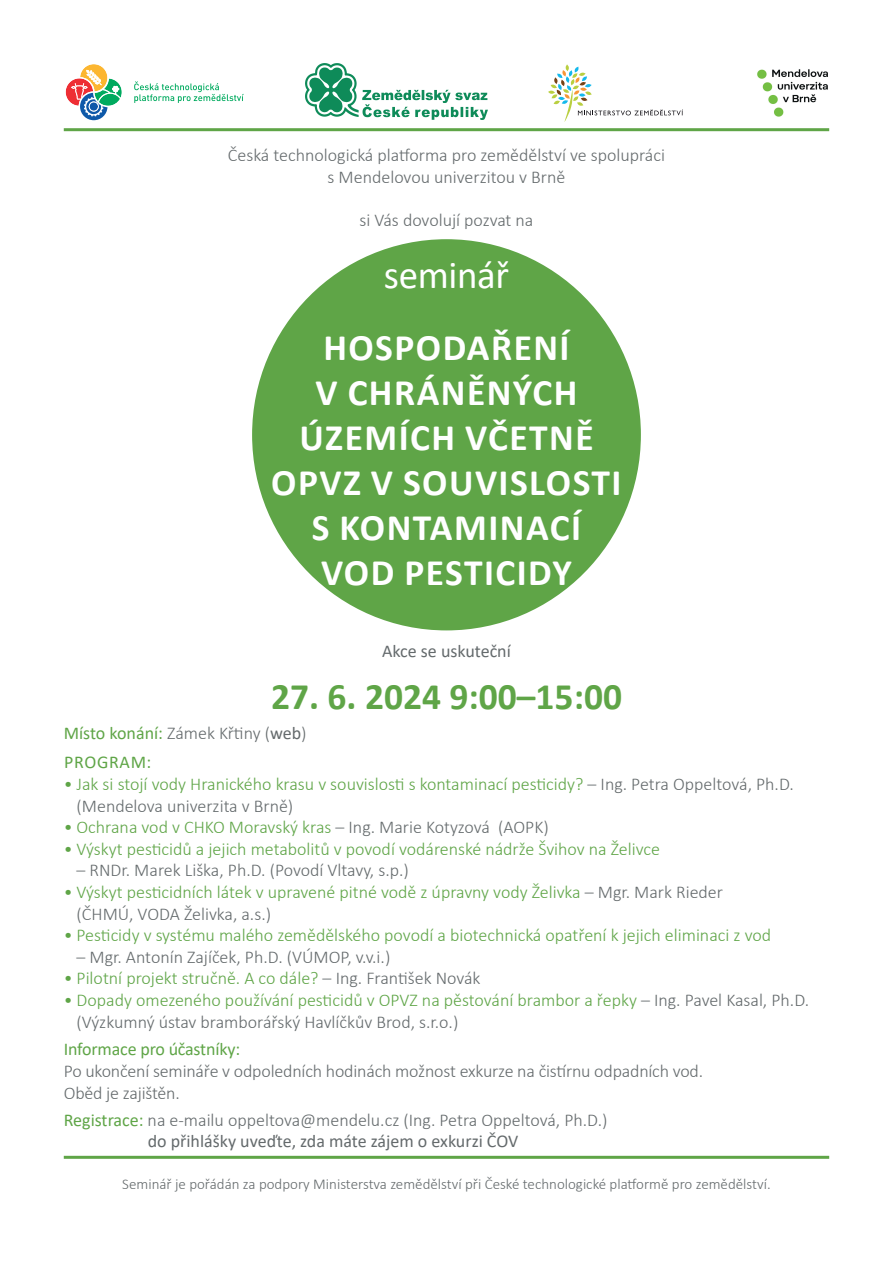
<style>
.page{position:relative;width:893px;height:1263px;background:#fff}
.page>*{position:absolute;margin:0;border:0;box-sizing:border-box;transform-origin:0 0}
.t1{font:39px "Calibri";letter-spacing:-.01em;color:#fff}
.t2{font:700 37.5px/45px "Calibri";letter-spacing:.04em;color:#fff;text-align:center}
.t3{font:700 37.5px "Calibri";color:#5fa547}
.t4{font:300 18px/21.6px "Calibri";color:#646a6c;text-align:center}
.t5{font:300 18px/21.6px "Calibri";color:#5fa547}
.t6{font:18px "Calibri";letter-spacing:-.01em;color:#5fa547}
.t7{font:18px "Calibri";color:#646a6c}
.t8{font:18px "Calibri";letter-spacing:.04em;color:#5fa547}
.t9{font:300 15px "Calibri";color:#646a6c}
.s1{font-weight:400;color:#5fa547}
.s2{font-weight:400}
.s3{color:#646a6c}
.s4{color:#5fa547}
</style>
<div class="page">
<svg style="left:134px;top:81px;width:110px;height:22px"></svg>
<svg style="left:65px;top:64px;width:57px;height:57px"></svg>
<hr style="left:64px;top:128px;width:765px;height:3px;background:#5fa547">
<div style="left:252px;top:239px;width:389px;height:391px;background:#5fa547;border-radius:50%"></div>
<hr style="left:64px;top:1156px;width:765px;height:3px;background:#5fa547">
<img style="left:757px;top:69px;width:71px;height:48px">
<svg style="left:548px;top:64px;width:135px;height:58px"></svg>
<img style="left:305px;top:64px;width:183px;height:55px">
<p class="t4" style="left:228px;top:144px;width:439px">Česká technologická platforma pro zemědělství ve spolupráci s Mendelovou univerzitou v Brně</p>
<p class="t4" style="left:359px;top:209px;width:175px">si Vás dovolují pozvat na</p>
<h1 class="t1" style="left:384px;top:248px;width:127px">seminář</h1>
<h2 class="t2" style="left:299px;top:324px;width:296px">HOSPODAŘENÍ<br>V CHRÁNĚNÝCH<br>ÚZEMÍCH VČETNĚ</h2>
<h2 class="t2" style="left:271px;top:459px;width:23px">OPVZ</h2>
<h2 class="t2" style="left:312px;top:459px;width:306px;text-align:left;text-indent:59px">V SOUVISLOSTI<br>S KONTAMINACÍ<br>VOD PESTICIDY</h2>
<p class="t7" style="left:382px;top:638px;width:130px">Akce se uskuteční</p>
<h2 class="t3" style="left:271px;top:670px;width:353px">27. 6. 2024 9:00–15:00</h2>
<p class="t4" style="left:64px;top:722px;width:244px"><span class="s1">Místo konání:</span> Zámek Křtiny (<span class="s2">web</span>)</p>
<p class="t8" style="left:64px;top:750px;width:89px">Program:</p>
<p class="t5" style="left:77px;top:773px;width:719px;text-indent:-13px">• Jak si stojí vody Hranického krasu v souvislosti s kontaminací pesticidy? <span class="s3">– Ing. Petra Oppeltová, Ph.D. (Mendelova univerzita v Brně)</span></p>
<p class="t5" style="left:64px;top:816px;width:486px">• Ochrana vod v CHKO Moravský kras <span class="s3">– Ing. Marie Kotyzová (AOPK)</span></p>
<p class="t5" style="left:64px;top:838px;width:598px">• Výskyt pesticidů a jejich metabolitů v povodí vodárenské nádrže Švihov na Želivce</p>
<p class="t4" style="left:77px;top:859px;width:334px">– RNDr. Marek Liška, Ph.D. (Povodí Vltavy, s.p.)</p>
<p class="t5" style="left:77px;top:881px;width:648px;text-indent:-13px">• Výskyt pesticidních látek v upravené pitné vodě z úpravny vody Želivka <span class="s3">– Mgr. Mark Rieder (ČHMÚ, VODA Želivka, a.s.)</span></p>
<p class="t5" style="left:64px;top:924px;width:709px">• Pesticidy v systému malého zemědělského povodí a biotechnická opatření k jejich eliminaci z vod</p>
<p class="t4" style="left:77px;top:946px;width:315px">– Mgr. Antonín Zajíček, Ph.D. (VÚMOP, v.v.i.)</p>
<p class="t5" style="left:64px;top:967px;width:418px">• Pilotní projekt stručně. A co dále? <span class="s3">– Ing. František Novák</span></p>
<p class="t4" style="left:77px;top:989px;width:734px;text-align:left;text-indent:-13px"><span class="s4">• Dopady omezeného používání pesticidů v OPVZ na pěstování brambor a řepky</span> – Ing. Pavel Kasal, Ph.D. (Výzkumný ústav bramborářský Havlíčkův Brod, s.r.o.)</p>
<p class="t6" style="left:64px;top:1037px;width:178px">Informace pro účastníky:</p>
<p class="t4" style="left:64px;top:1060px;width:641px;text-align:left">Po ukončení semináře v odpoledních hodinách možnost exkurze na čistírnu odpadních vod.<br>Oběd je zajištěn.</p>
<p class="t4" style="left:64px;top:1108px;width:545px"><span class="s1">Registrace:</span> na e-mailu oppeltova@mendelu.cz (Ing. Petra Oppeltová, Ph.D.) <span class="s2">do přihlášky uveďte, zda máte zájem o exkurzi ČOV</span></p>
<p class="t9" style="left:122px;top:1174px;width:650px">Seminář je pořádán za podpory Ministerstva zemědělství při České technologické platformě pro zemědělství.</p>
</div>
